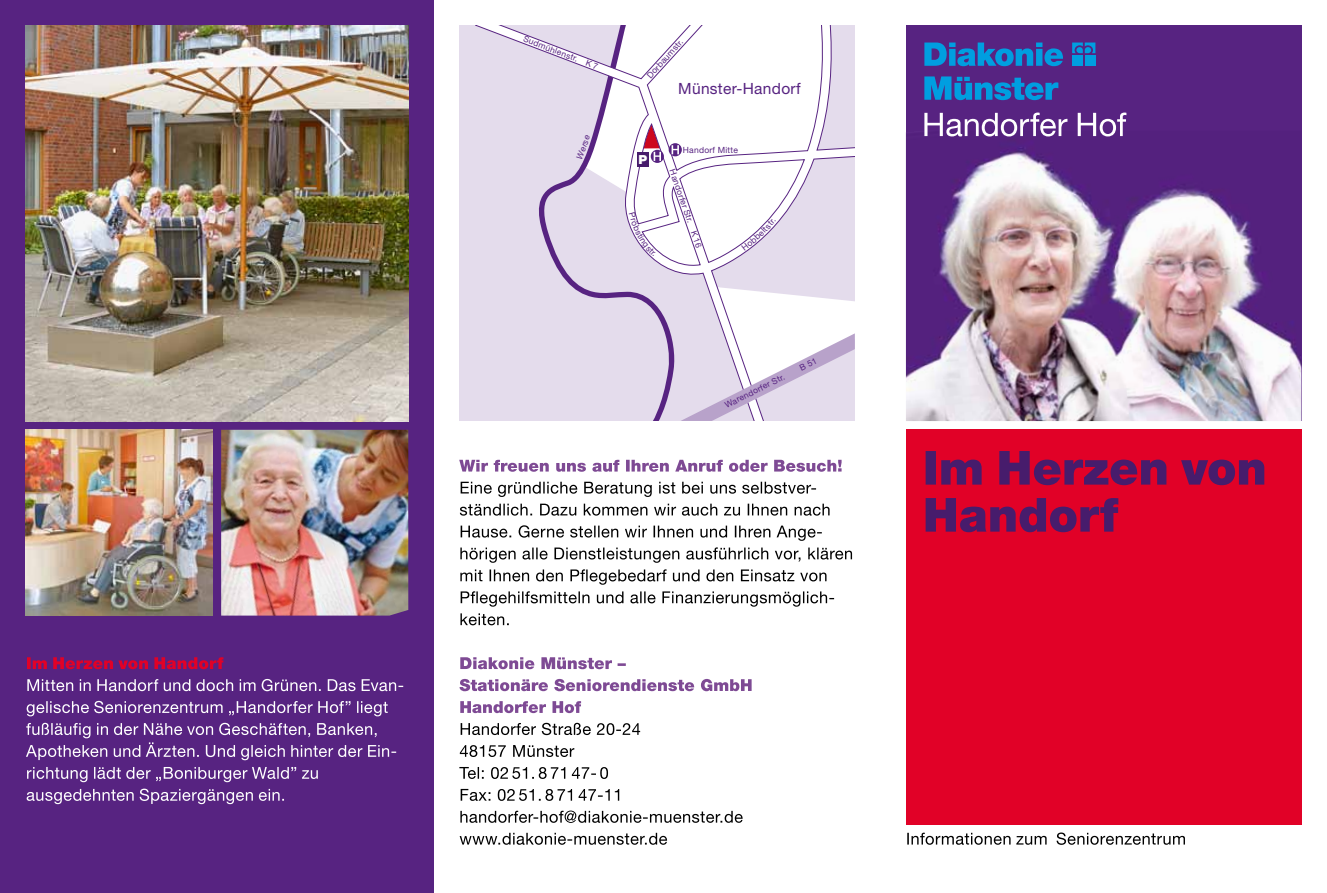
<style>
.page{position:relative;width:1327px;height:893px;background:#fff}
.page>*{position:absolute;margin:0;border:0;box-sizing:border-box;transform-origin:0 0}
.t1{font:15.45px "Helvetica Neue";letter-spacing:.02em;color:#572381}
.t2{font:900 12.45px "Helvetica Neue LT Std";color:#fff}
.t3{font:8.55px "Helvetica Neue";letter-spacing:.03em;color:#572381}
</style>
<div class="page">
<div style="left:0;top:0;width:434px;height:893px;background:#572381"></div>
<img style="left:26px;top:430px;width:187px;height:186px">
<img style="left:221px;top:430px;width:187px;height:186px">
<img style="left:26px;top:26px;width:382px;height:395px">
<svg style="left:460px;top:833px;width:207px;height:12px"></svg>
<svg style="left:460px;top:811px;width:282px;height:12px"></svg>
<svg style="left:461px;top:789px;width:158px;height:12px"></svg>
<svg style="left:459px;top:767px;width:149px;height:12px"></svg>
<svg style="left:460px;top:745px;width:114px;height:12px"></svg>
<svg style="left:461px;top:723px;width:179px;height:12px"></svg>
<svg style="left:460px;top:701px;width:121px;height:12px"></svg>
<svg style="left:459px;top:679px;width:292px;height:12px"></svg>
<svg style="left:460px;top:657px;width:166px;height:12px"></svg>
<div style="left:906px;top:430px;width:395px;height:395px;background:#e10127"></div>
<svg style="left:925px;top:498px;width:193px;height:34px"></svg>
<svg style="left:925px;top:451px;width:339px;height:34px"></svg>
<div style="left:906px;top:26px;width:395px;height:395px;background:#572381"></div>
<div style="left:459px;top:26px;width:16px;height:395px;background:#e4dcec"></div>
<svg style="left:475px;top:26px;width:380px;height:395px"></svg>
<svg style="left:651px;top:150px;width:13px;height:13px"></svg>
<svg style="left:643px;top:125px;width:18px;height:36px"></svg>
<svg style="left:668px;top:143px;width:14px;height:13px"></svg>
<svg style="left:671px;top:145px;width:8px;height:9px"></svg>
<svg style="left:907px;top:832px;width:278px;height:13px"></svg>
<svg style="left:27px;top:789px;width:257px;height:15px"></svg>
<svg style="left:27px;top:767px;width:291px;height:15px"></svg>
<svg style="left:26px;top:723px;width:370px;height:37px"></svg>
<svg style="left:27px;top:701px;width:361px;height:15px"></svg>
<svg style="left:27px;top:679px;width:376px;height:12px"></svg>
<svg style="left:27px;top:657px;width:196px;height:12px"></svg>
<img style="left:906px;top:136px;width:395px;height:285px">
<svg style="left:460px;top:613px;width:49px;height:12px"></svg>
<svg style="left:461px;top:591px;width:373px;height:16px"></svg>
<svg style="left:460px;top:569px;width:366px;height:16px"></svg>
<svg style="left:460px;top:547px;width:392px;height:16px"></svg>
<svg style="left:461px;top:525px;width:361px;height:16px"></svg>
<svg style="left:460px;top:504px;width:369px;height:12px"></svg>
<svg style="left:461px;top:482px;width:355px;height:15px"></svg>
<svg style="left:459px;top:460px;width:382px;height:12px"></svg>
<div style="left:637px;top:153px;width:12px;height:14px;background:#471c6c"></div>
<svg style="left:924px;top:43px;width:139px;height:23px"></svg>
<svg style="left:924px;top:76px;width:134px;height:24px"></svg>
<svg style="left:1072px;top:43px;width:23px;height:10px"></svg>
<div style="left:1072px;top:55px;width:11px;height:11px;background:#009ee0"></div>
<div style="left:1084px;top:55px;width:11px;height:11px;background:#009ee0"></div>
<svg style="left:924px;top:113px;width:202px;height:23px"></svg>
<svg style="left:680px;top:333px;width:175px;height:88px"></svg>
<svg style="left:629px;top:213px;width:26px;height:43px"></svg>
<svg style="left:741px;top:219px;width:35px;height:31px"></svg>
<svg style="left:576px;top:135px;width:14px;height:24px"></svg>
<p class="t3" style="left:526px;top:34px;width:80px;rotate:21deg">Sudmühlenstr. K 7</p>
<p class="t3" style="left:645px;top:74px;width:51px;rotate:-48deg">Dorbaumstr.</p>
<h1 class="t1" style="left:678px;top:80px;width:124px">Münster-Handorf</h1>
<h2 class="t2" style="left:638px;top:152px;width:10px">P</h2>
<p class="t3" style="left:683px;top:144px;width:57px">Handorf Mitte</p>
<p class="t3" style="left:677px;top:168px;width:84px;rotate:71deg">Handorfer Str. K 16</p>
<p class="t3" style="left:723px;top:401px;width:67px;rotate:-27deg">Warendorfer Str.</p>
</div>
